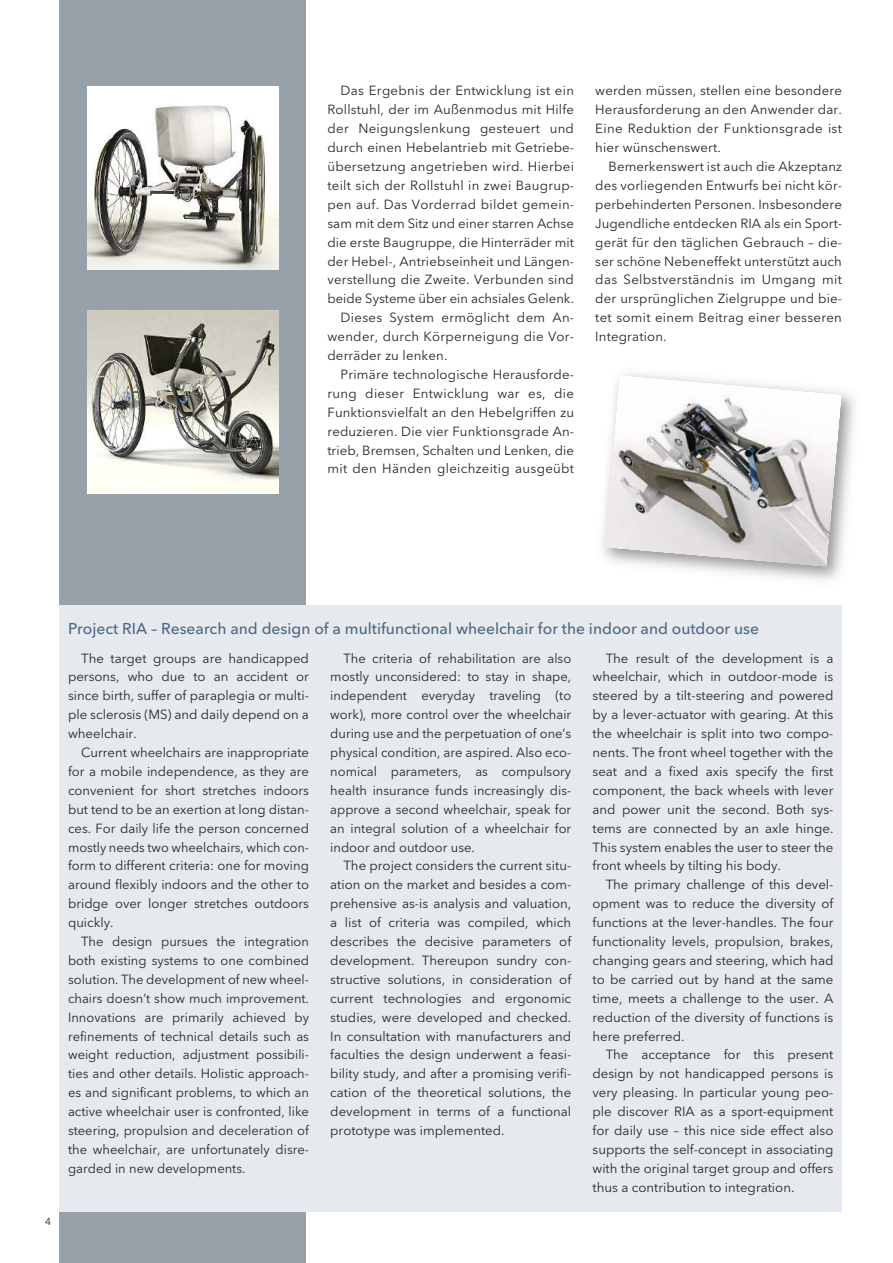
<style>
.page{position:relative;width:893px;height:1263px;background:#fff}
.page>*{position:absolute;margin:0;border:0;box-sizing:border-box;transform-origin:0 0}
.t1{font:500 15.6px "Avenir Next LT Pro";color:#4f6784}
.t2{font:13.2px/18.9px "Avenir Next LT Pro";letter-spacing:.01em;color:#272627;text-align:justify}
.t3{font:10.2px "Avenir Next LT Pro";color:#272627}
</style>
<div class="page">
<div style="left:60px;top:0;width:246px;height:1263px;background:#97a1aa"></div>
<div style="left:60px;top:606px;width:782px;height:606px;background:#e6eaee"></div>
<img style="left:87px;top:87px;width:192px;height:183px">
<img style="left:87px;top:310px;width:192px;height:183px">
<img style="left:604px;top:375px;width:238px;height:192px">
<p class="t2" style="left:341px;top:83px;width:235px">Das Ergebnis der Entwicklung ist ein</p>
<p class="t2" style="left:327px;top:102px;width:248px">Rollstuhl, der im Außenmodus mit Hilfe</p>
<p class="t2" style="left:327px;top:121px;width:248px">der Neigungslenkung gesteuert und</p>
<p class="t2" style="left:327px;top:140px;width:248px">durch einen Hebelantrieb mit Getriebe-</p>
<p class="t2" style="left:327px;top:158px;width:248px">übersetzung angetrieben wird. Hierbei</p>
<p class="t2" style="left:327px;top:177px;width:248px">teilt sich der Rollstuhl in zwei Baugrup-</p>
<p class="t2" style="left:327px;top:196px;width:248px">pen auf. Das Vorderrad bildet gemein-</p>
<p class="t2" style="left:327px;top:215px;width:248px">sam mit dem Sitz und einer starren Achse</p>
<p class="t2" style="left:327px;top:234px;width:248px">die erste Baugruppe, die Hinterräder mit</p>
<p class="t2" style="left:327px;top:253px;width:248px">der Hebel-, Antriebseinheit und Längen-</p>
<p class="t2" style="left:327px;top:272px;width:248px">verstellung die Zweite. Verbunden sind</p>
<p class="t2" style="left:327px;top:291px;width:248px">beide Systeme über ein achsiales Gelenk.</p>
<p class="t2" style="left:341px;top:310px;width:235px">Dieses System ermöglicht dem An-</p>
<p class="t2" style="left:327px;top:329px;width:248px">wender, durch Körperneigung die Vor-</p>
<p class="t2" style="left:327px;top:347px;width:122px">derräder zu lenken.</p>
<p class="t2" style="left:341px;top:366px;width:235px">Primäre technologische Herausforde-</p>
<p class="t2" style="left:327px;top:385px;width:248px">rung dieser Entwicklung war es, die</p>
<p class="t2" style="left:327px;top:404px;width:248px">Funktionsvielfalt an den Hebelgriffen zu</p>
<p class="t2" style="left:327px;top:423px;width:248px">reduzieren. Die vier Funktionsgrade An-</p>
<p class="t2" style="left:327px;top:442px;width:248px">trieb, Bremsen, Schalten und Lenken, die</p>
<p class="t2" style="left:327px;top:461px;width:248px">mit den Händen gleichzeitig ausgeübt</p>
<p class="t2" style="left:595px;top:83px;width:248px">werden müssen, stellen eine besondere Herausforderung an den Anwender dar.<br>Eine Reduktion der Funktionsgrade ist hier wünschenswert.</p>
<p class="t2" style="left:595px;top:158px;width:248px;text-indent:13px">Bemerkenswert ist auch die Akzeptanz des vorliegenden Entwurfs bei nicht kör&shy;perbehinderten Personen. Insbesondere Jugendliche entdecken RIA als ein Sport&shy;gerät für den täglichen Gebrauch – die&shy;ser schöne Nebeneffekt unterstützt auch das Selbstverständnis im Umgang mit der ursprünglichen Zielgruppe und bie&shy;tet somit einem Beitrag einer besseren Integration.</p>
<p class="t3" style="left:45px;top:1218px;width:7px">4</p>
<p class="t1" style="left:68px;top:623px;width:692px">Project RIA – Research and design of a multifunctional wheelchair for the indoor and outdoor use</p>
<p class="t2" style="left:68px;top:650px;width:242px;text-indent:13px">The target groups are handicapped persons, who due to an accident or since birth, suffer of paraplegia or multi&shy;ple sclerosis (MS) and daily depend on a wheelchair.</p>
<p class="t2" style="left:68px;top:744px;width:242px;text-indent:13px">Current wheelchairs are inappropriate for a mobile independence, as they are convenient for short stretches indoors but tend to be an exertion at long distan&shy;ces. For daily life the person concerned mostly needs two wheelchairs, which con&shy;form to different criteria: one for moving around flexibly indoors and the other to bridge over longer stretches outdoors quickly.</p>
<p class="t2" style="left:68px;top:933px;width:242px;text-indent:13px">The design pursues the integration both existing systems to one combined solution. The development of new wheel&shy;chairs doesn’t show much improvement.<br>Innovations are primarily achieved by refinements of technical details such as weight reduction, adjustment possibili&shy;ties and other details. Holistic approach&shy;es and significant problems, to which an active wheelchair user is confronted, like steering, propulsion and deceleration of the wheelchair, are unfortunately disre&shy;garded in new developments.</p>
<p class="t2" style="left:592px;top:650px;width:242px;text-indent:13px">The result of the development is a wheelchair, which in outdoor-mode is steered by a tilt-steering and powered by a lever-actuator with gearing. At this the wheelchair is split into two compo&shy;nents. The front wheel together with the seat and a fixed axis specify the first component, the back wheels with lever and power unit the second. Both sys&shy;tems are connected by an axle hinge.<br>This system enables the user to steer the front wheels by tilting his body.</p>
<p class="t2" style="left:592px;top:877px;width:242px;text-indent:13px">The primary challenge of this devel&shy;opment was to reduce the diversity of functions at the lever-handles. The four functionality levels, propulsion, brakes, changing gears and steering, which had to be carried out by hand at the same time, meets a challenge to the user. A reduction of the diversity of functions is here preferred.</p>
<p class="t2" style="left:592px;top:1047px;width:242px;text-indent:13px">The acceptance for this present design by not handicapped persons is very pleasing. In particular young peo&shy;ple discover RIA as a sport-equipment for daily use – this nice side effect also supports the self-concept in associating with the original target group and offers thus a contribution to integration.</p>
<p class="t2" style="left:330px;top:650px;width:242px;text-indent:13px">The criteria of rehabilitation are also mostly unconsidered: to stay in shape, independent everyday traveling (to work), more control over the wheelchair during use and the perpetuation of one’s physical condition, are aspired. Also eco&shy;nomical parameters, as compulsory health insurance funds increasingly dis&shy;approve a second wheelchair, speak for an integral solution of a wheelchair for indoor and outdoor use.</p>
<p class="t2" style="left:330px;top:858px;width:242px;text-indent:13px">The project considers the current situ&shy;ation on the market and besides a com&shy;prehensive as-is analysis and valuation, a list of criteria was compiled, which describes the decisive parameters of development. Thereupon sundry con&shy;structive solutions, in consideration of current technologies and ergonomic studies, were developed and checked.<br>In consultation with manufacturers and faculties the design underwent a feasi&shy;bility study, and after a promising verifi&shy;cation of the theoretical solutions, the development in terms of a functional prototype was implemented.</p>
</div>
